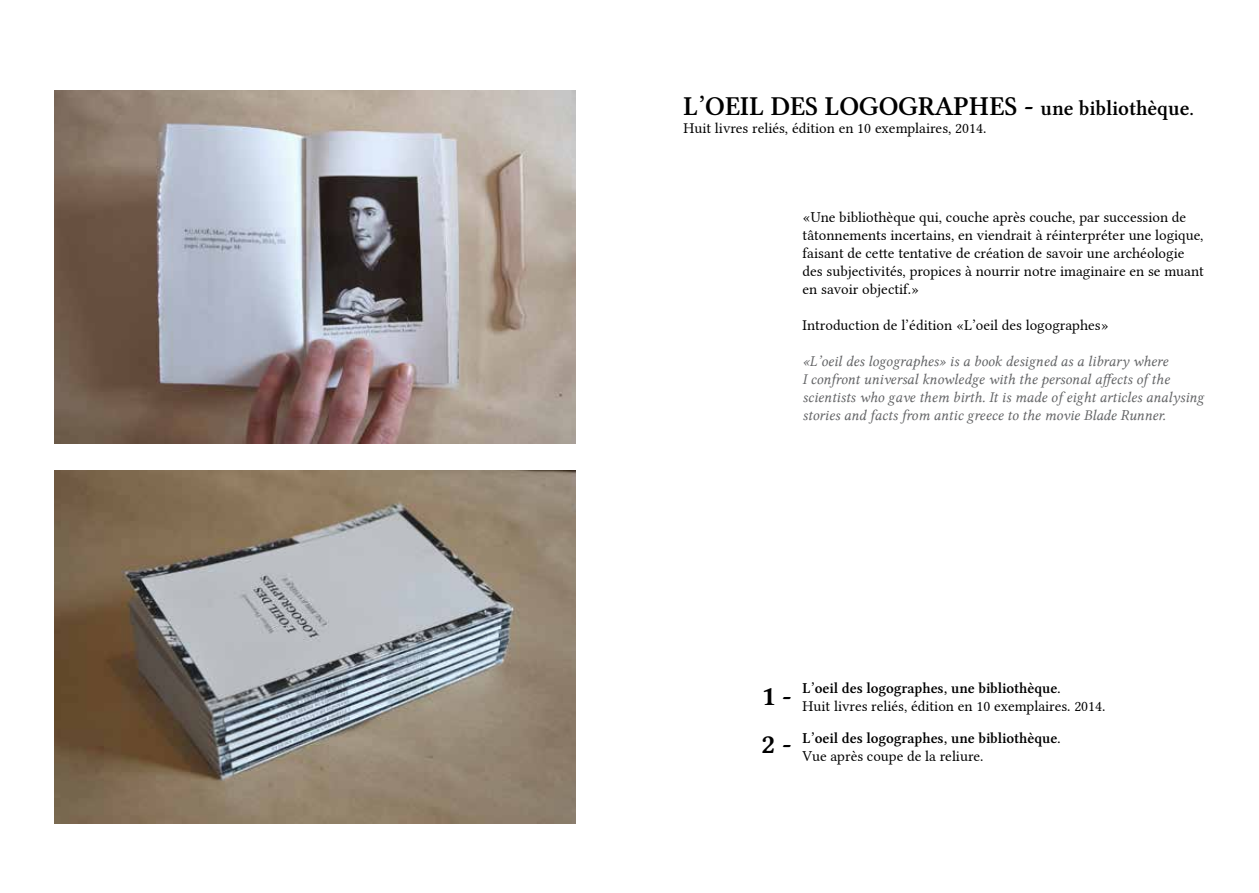
<style>
.page{position:relative;width:1259px;height:893px;background:#fff}
.page>*{position:absolute;margin:0;border:0;box-sizing:border-box;transform-origin:0 0}
.t1{font:27px "Lin Libertine Z";color:#000}
.t2{font:27px "Lin Libertine B";color:#000}
.t3{font:15px/18px "Lin Libertine";color:#000}
.t4{font:15px/18px "Lin Libertine I";color:#636466}
.t5{font:15px "Lin Libertine Z";color:#000}
.s1{font-size:21px}
.s2{font-family:"Lin Libertine B";font-size:27px}
</style>
<div class="page">
<img style="left:54px;top:471px;width:521px;height:352px">
<img style="left:54px;top:91px;width:521px;height:352px">
<h1 class="t1" style="left:683px;top:91px;width:512px">L’OEIL DES LOGOGRAPHES - <span class="s1">une bibliothèque.</span></h1>
<p class="t3" style="left:683px;top:118px;width:304px">Huit livres reliés, édition en 10 exemplaires, 2014.</p>
<p class="t3" style="left:802px;top:206px;width:403px">«Une bibliothèque qui, couche après couche, par succession de tâtonnements incertains, en viendrait à réinterpréter une logique, faisant de cette tentative de création de savoir une archéologie des subjectivités, propices à nourrir notre imaginaire en se muant en savoir objectif.»</p>
<p class="t3" style="left:802px;top:314px;width:308px">Introduction de l’édition «L’oeil des logographes»</p>
<p class="t4" style="left:802px;top:352px;width:403px">«L’oeil des logographes» is a book designed as a library where<br>I confront universal knowledge with the personal affects of the scientists who gave them birth. It is made of eight articles analysing stories and facts from antic greece to the movie Blade Runner.</p>
<p class="t5" style="left:761px;top:680px;width:301px"><span class="s2">1 -</span> L’oeil des logographes, une bibliothèque.</p>
<p class="t3" style="left:802px;top:696px;width:304px">Huit livres reliés, édition en 10 exemplaires. 2014.</p>
<h1 class="t2" style="left:761px;top:726px;width:32px">2 -</h1>
<p class="t5" style="left:802px;top:730px;width:260px">L’oeil des logographes, une bibliothèque.</p>
<p class="t3" style="left:802px;top:746px;width:182px">Vue après coupe de la reliure.</p>
</div>
